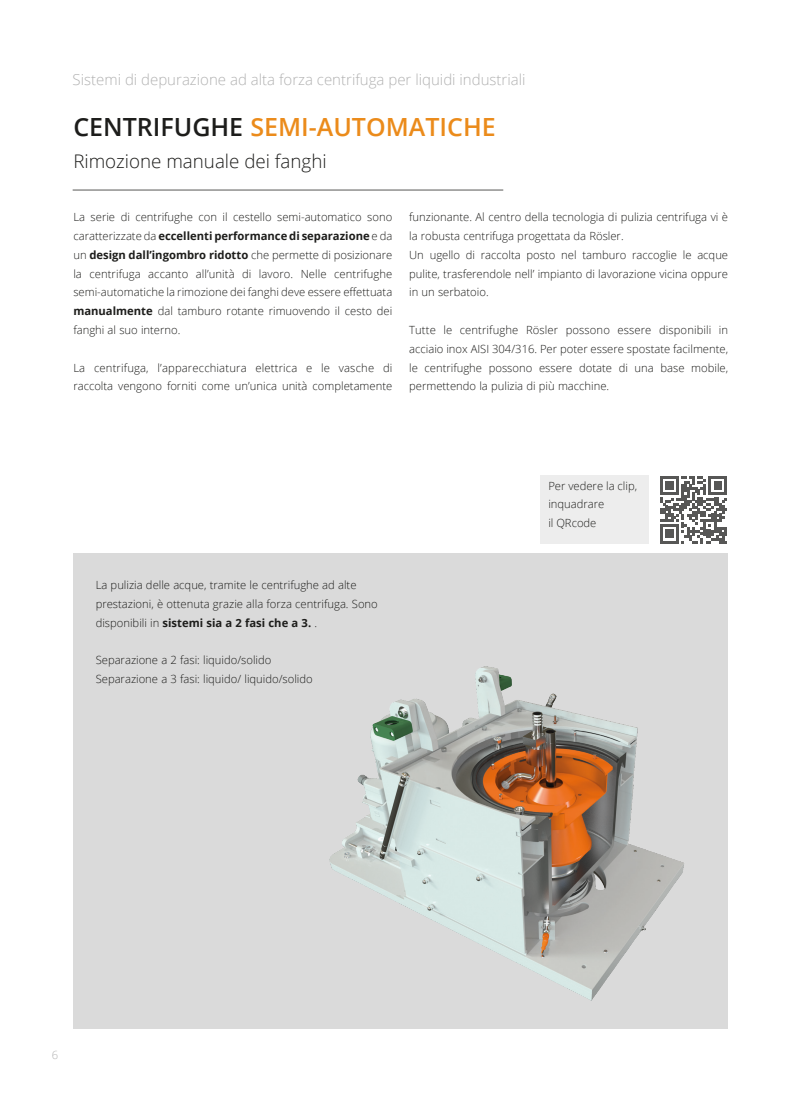
<style>
.page{position:relative;width:801px;height:1110px;background:#fff}
.page>*{position:absolute;margin:0;border:0;box-sizing:border-box;transform-origin:0 0}
.t1{font:600 25px "Open Sans";color:#eb8b1b}
.Absatzformat_1{font:300 18.75px "Open Sans";color:#1d1d1b}
.t2{font:300 15px "Open Sans";color:#b2b2b2}
.Absatzformat_1-2{font:300 11.25px/18.8px "Open Sans";color:#1d1d1b}
.t3{font:300 11.25px "Open Sans";color:#b2b2b2}
.s1{color:#1d1d1b}
.s2{font-weight:700}
</style>
<div class="page">
<div style="left:73px;top:553px;width:655px;height:475px;background:#dadada"></div>
<hr style="left:73px;top:190px;width:430px;height:1px;background:#575756">
<img style="left:329px;top:666px;width:355px;height:335px">
<svg style="left:660px;top:476px;width:67px;height:67px"></svg>
<div style="left:540px;top:475px;width:109px;height:68px;background:#ededed"></div>
<p class="t2" style="left:73px;top:69px;width:454px">Sistemi di depurazione ad alta forza centrifuga per liquidi industriali</p>
<p class="t1" style="left:73px;top:110px;width:424px"><span class="s1">CENTRIFUGHE</span> SEMI-AUTOMATICHE</p>
<p class="Absatzformat_1" style="left:73px;top:148px;width:255px">Rimozione manuale dei fanghi</p>
<p class="Absatzformat_1-2" style="left:73px;top:207px;width:321px;text-align:justify">La serie di centrifughe con il cestello semi-automatico sono caratterizzate da <span class="s2">eccellenti performance di separazione</span> e da un <span class="s2">design dall’ingombro ridotto</span> che permette di posizionare la centrifuga accanto all’unità di lavoro. Nelle centrifughe semi-automatiche la rimozione dei fanghi deve essere effettuata <span class="s2">manualmente</span> dal tamburo rotante rimuovendo il cesto dei fanghi al suo interno.</p>
<p class="Absatzformat_1-2" style="left:73px;top:357px;width:320px">La centrifuga, l’apparecchiatura elettrica e le vasche di raccolta vengono forniti come un’unica unità completamente</p>
<p class="Absatzformat_1-2" style="left:409px;top:207px;width:320px">funzionante. Al centro della tecnologia di pulizia centrifuga vi è la robusta centrifuga progettata da Rösler.</p>
<p class="Absatzformat_1-2" style="left:409px;top:245px;width:320px;text-align:justify">Un ugello di raccolta posto nel tamburo raccoglie le acque pulite, trasferendole nell’ impianto di lavorazione vicina oppure in un serbatoio.</p>
<p class="Absatzformat_1-2" style="left:409px;top:320px;width:320px;text-align:justify">Tutte le centrifughe Rösler possono essere disponibili in acciaio inox AISI 304/316. Per poter essere spostate facilmente, le centrifughe possono essere dotate di una base mobile, permettendo la pulizia di più macchine.</p>
<p class="Absatzformat_1-2" style="left:96px;top:575px;width:284px">La pulizia delle acque, tramite le centrifughe ad alte prestazioni, è ottenuta grazie alla forza centrifuga. Sono disponibili in <span class="s2">sistemi sia a 2 fasi che a 3.</span> .</p>
<p class="Absatzformat_1-2" style="left:96px;top:650px;width:177px">Separazione a 2 fasi: liquido/solido</p>
<p class="Absatzformat_1-2" style="left:96px;top:669px;width:219px">Separazione a 3 fasi: liquido/ liquido/solido</p>
<p class="Absatzformat_1-2" style="left:548px;top:475px;width:90px">Per vedere la clip, inquadrare<br>il QRcode</p>
<p class="t3" style="left:52px;top:1047px;width:8px">6</p>
</div>
